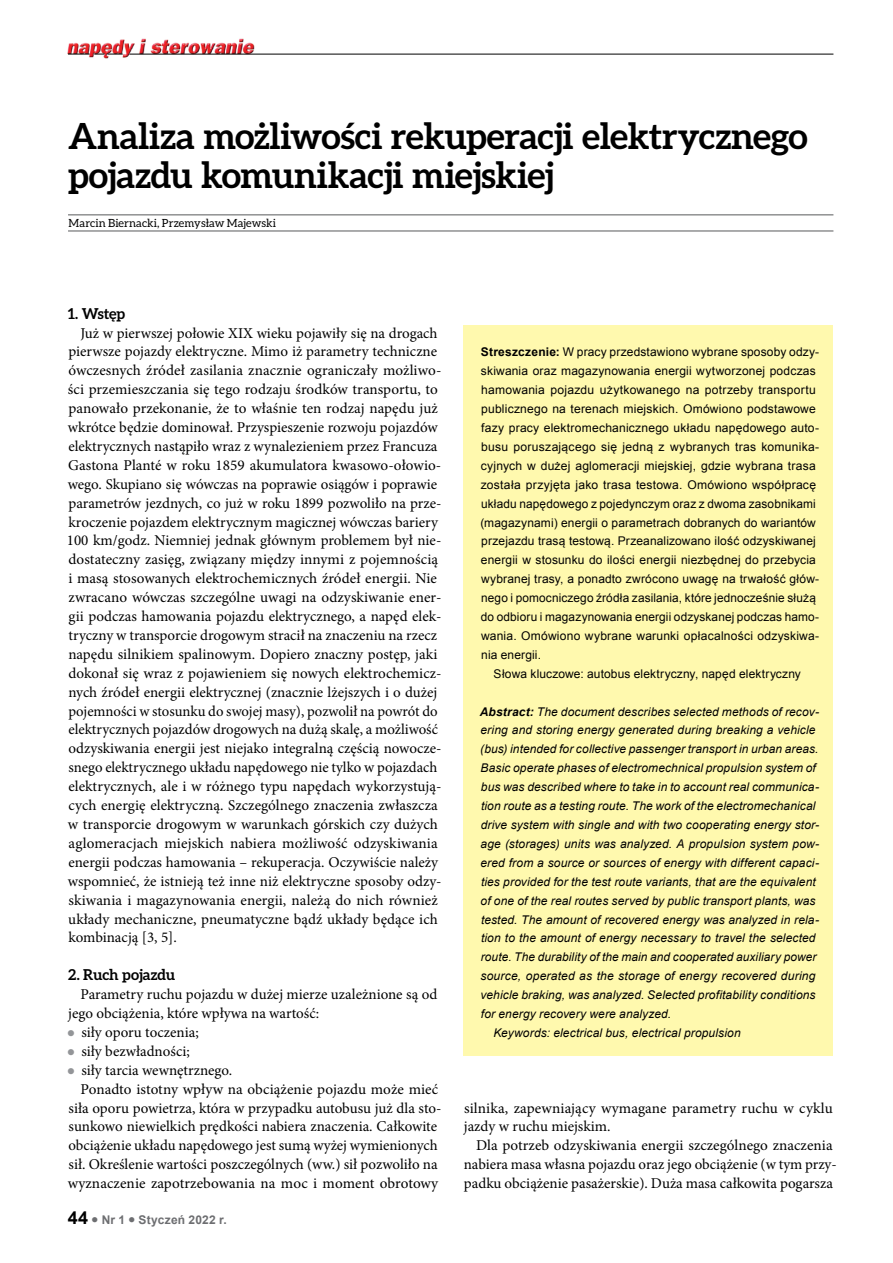
<style>
.page{position:relative;width:893px;height:1263px;background:#fff}
.page>*{position:absolute;margin:0;border:0;box-sizing:border-box;transform-origin:0 0}
.t1{font:700 36px/39px "Aleo";letter-spacing:-.01em;color:#000}
.t2{font:15px/18.9px "Minion Pro";color:#000}
.t3{font:700 15px "Aleo";letter-spacing:-.01em;color:#000}
.t4{font:italic 12px "Arial";letter-spacing:.01em;color:#000}
.t5{font:12px "Arial";letter-spacing:.015em;color:#000}
.t6{font:700 12px "Arial";letter-spacing:.015em;color:#6d6e71}
.t7{font:11.25px "Aleo";letter-spacing:.005em;color:#000}
.s1{font-size:18px;color:#000}
.s2{font-weight:700}
</style>
<div class="page">
<img style="left:67px;top:38px;width:190px;height:21px">
<hr style="left:129px;top:54px;width:704px;height:1px;background:#000">
<svg style="left:68px;top:54px;width:55px;height:1px"></svg>
<hr style="left:68px;top:215px;width:765px;height:1px;background:#58595b">
<hr style="left:68px;top:231px;width:765px;height:1px;background:#58595b">
<div style="left:463px;top:325px;width:370px;height:731px;background:#fff9ae"></div>
<h1 class="t1" style="left:68px;top:115px;width:741px">Analiza możliwości rekuperacji elektrycznego pojazdu komunikacji miejskiej</h1>
<p class="t7" style="left:69px;top:216px;width:209px">Marcin Biernacki, Przemysław Majewski</p>
<p class="t3" style="left:68px;top:305px;width:59px">1. Wstęp</p>
<p class="t2" style="left:67px;top:323px;width:376px;text-indent:14px">Już w pierwszej połowie XIX wieku pojawiły się na drogach pierwsze pojazdy elektryczne. Mimo iż parametry techniczne ówczesnych źródeł zasilania znacznie ograniczały możliwo&shy;ści przemieszczania się tego rodzaju środków transportu, to panowało przekonanie, że to właśnie ten rodzaj napędu już wkrótce będzie dominował. Przyspieszenie rozwoju pojazdów elektrycznych nastąpiło wraz z wynalezieniem przez Francuza Gastona Planté w roku 1859 akumulatora kwasowo-ołowio&shy;wego. Skupiano się wówczas na poprawie osiągów i poprawie parametrów jezdnych, co już w roku 1899 pozwoliło na prze&shy;kroczenie pojazdem elektrycznym magicznej wówczas bariery 100 km/godz. Niemniej jednak głównym problemem był nie&shy;dostateczny zasięg, związany między innymi z pojemnością i masą stosowanych elektrochemicznych źródeł energii. Nie zwracano wówczas szczególne uwagi na odzyskiwanie ener&shy;gii podczas hamowania pojazdu elektrycznego, a napęd elek&shy;tryczny w transporcie drogowym stracił na znaczeniu na rzecz napędu silnikiem spalinowym. Dopiero znaczny postęp, jaki dokonał się wraz z pojawieniem się nowych elektrochemicz&shy;nych źródeł energii elektrycznej (znacznie lżejszych i o dużej pojemności w stosunku do swojej masy), pozwolił na powrót do elektrycznych pojazdów drogowych na dużą skalę, a możliwość odzyskiwania energii jest niejako integralną częścią nowocze&shy;snego elektrycznego układu napędowego nie tylko w pojazdach elektrycznych, ale i w różnego typu napędach wykorzystują&shy;cych energię elektryczną. Szczególnego znaczenia zwłaszcza w transporcie drogowym w warunkach górskich czy dużych aglomeracjach miejskich nabiera możliwość odzyskiwania energii podczas hamowania – rekuperacja. Oczywiście należy wspomnieć, że istnieją też inne niż elektryczne sposoby odzy&shy;skiwania i magazynowania energii, należą do nich również układy mechaniczne, pneumatyczne bądź układy będące ich kombinacją [3, 5].</p>
<p class="t3" style="left:68px;top:966px;width:108px">2. Ruch pojazdu</p>
<p class="t2" style="left:81px;top:985px;width:358px">Parametry ruchu pojazdu w dużej mierze uzależnione są od</p>
<p class="t2" style="left:68px;top:1004px;width:252px">jego obciążenia, które wpływa na wartość:</p>
<p class="t2" style="left:81px;top:1023px;width:119px">siły oporu toczenia;</p>
<p class="t2" style="left:81px;top:1042px;width:110px">siły bezwładności;</p>
<p class="t2" style="left:81px;top:1060px;width:152px">siły tarcia wewnętrznego.</p>
<p class="t2" style="left:81px;top:1079px;width:359px">Ponadto istotny wpływ na obciążenie pojazdu może mieć</p>
<p class="t2" style="left:69px;top:1098px;width:374px">siła oporu powietrza, która w przypadku autobusu już dla sto-</p>
<p class="t2" style="left:69px;top:1117px;width:370px">sunkowo niewielkich prędkości nabiera znaczenia. Całkowite</p>
<p class="t2" style="left:68px;top:1136px;width:371px">obciążenie układu napędowego jest sumą wyżej wymienionych</p>
<p class="t2" style="left:69px;top:1155px;width:370px">sił. Określenie wartości poszczególnych (ww.) sił pozwoliło na</p>
<p class="t2" style="left:68px;top:1174px;width:372px">wyznaczenie zapotrzebowania na moc i moment obrotowy</p>
<p class="t6" style="left:68px;top:1212px;width:160px"><span class="s1">44</span> ● Nr 1 ● Styczeń 2022 r.</p>
<p class="t5" style="left:481px;top:344px;width:340px"><span class="s2">Streszczenie:</span> W pracy przedstawiono wybrane sposoby odzy-</p>
<p class="t5" style="left:481px;top:363px;width:336px">skiwania oraz magazynowania energii wytworzonej podczas</p>
<p class="t5" style="left:481px;top:382px;width:336px">hamowania pojazdu użytkowanego na potrzeby transportu</p>
<p class="t5" style="left:481px;top:401px;width:336px">publicznego na terenach miejskich. Omówiono podstawowe</p>
<p class="t5" style="left:481px;top:420px;width:340px">fazy pracy elektromechanicznego układu napędowego auto-</p>
<p class="t5" style="left:481px;top:439px;width:340px">busu poruszającego się jedną z wybranych tras komunika-</p>
<p class="t5" style="left:481px;top:458px;width:336px">cyjnych w dużej aglomeracji miejskiej, gdzie wybrana trasa</p>
<p class="t5" style="left:481px;top:477px;width:337px">została przyjęta jako trasa testowa. Omówiono współpracę</p>
<p class="t5" style="left:481px;top:496px;width:336px">układu napędowego z pojedynczym oraz z dwoma zasobnikami</p>
<p class="t5" style="left:481px;top:514px;width:337px">(magazynami) energii o parametrach dobranych do wariantów</p>
<p class="t5" style="left:481px;top:533px;width:336px">przejazdu trasą testową. Przeanalizowano ilość odzyskiwanej</p>
<p class="t5" style="left:481px;top:552px;width:337px">energii w stosunku do ilości energii niezbędnej do przebycia</p>
<p class="t5" style="left:481px;top:571px;width:340px">wybranej trasy, a ponadto zwrócono uwagę na trwałość głów-</p>
<p class="t5" style="left:481px;top:590px;width:336px">nego i pomocniczego źródła zasilania, które jednocześnie służą</p>
<p class="t5" style="left:481px;top:609px;width:340px">do odbioru i magazynowania energii odzyskanej podczas hamo-</p>
<p class="t5" style="left:481px;top:628px;width:340px">wania. Omówiono wybrane warunki opłacalności odzyskiwa-</p>
<p class="t5" style="left:481px;top:647px;width:61px">nia energii.</p>
<p class="t5" style="left:494px;top:666px;width:309px">Słowa kluczowe: autobus elektryczny, napęd elektryczny</p>
<p class="t4" style="left:480px;top:704px;width:341px"><span class="s2">Abstract:</span> The document describes selected methods of recov-</p>
<p class="t4" style="left:481px;top:722px;width:337px">ering and storing energy generated during breaking a vehicle</p>
<p class="t4" style="left:480px;top:741px;width:340px">(bus) intended for collective passenger transport in urban areas.</p>
<p class="t4" style="left:481px;top:760px;width:337px">Basic operate phases of electromechnical propulsion system of</p>
<p class="t4" style="left:481px;top:779px;width:340px">bus was described where to take in to account real communica-</p>
<p class="t4" style="left:481px;top:798px;width:336px">tion route as a testing route. The work of the electromechanical</p>
<p class="t4" style="left:481px;top:817px;width:340px">drive system with single and with two cooperating energy stor-</p>
<p class="t4" style="left:481px;top:836px;width:340px">age (storages) units was analyzed. A propulsion system pow-</p>
<p class="t4" style="left:480px;top:855px;width:340px">ered from a source or sources of energy with different capaci-</p>
<p class="t4" style="left:481px;top:874px;width:336px">ties provided for the test route variants, that are the equivalent</p>
<p class="t4" style="left:481px;top:893px;width:337px">of one of the real routes served by public transport plants, was</p>
<p class="t4" style="left:481px;top:911px;width:339px">tested. The amount of recovered energy was analyzed in rela-</p>
<p class="t4" style="left:481px;top:930px;width:336px">tion to the amount of energy necessary to travel the selected</p>
<p class="t4" style="left:481px;top:949px;width:337px">route. The durability of the main and cooperated auxiliary power</p>
<p class="t4" style="left:480px;top:968px;width:337px">source, operated as the storage of energy recovered during</p>
<p class="t4" style="left:481px;top:987px;width:337px">vehicle braking, was analyzed. Selected profitability conditions</p>
<p class="t4" style="left:481px;top:1006px;width:192px">for energy recovery were analyzed.</p>
<p class="t4" style="left:493px;top:1025px;width:249px">Keywords: electrical bus, electrical propulsion</p>
<p class="t2" style="left:464px;top:1098px;width:370px">silnika, zapewniający wymagane parametry ruchu w cyklu jazdy w ruchu miejskim.</p>
<p class="t2" style="left:464px;top:1136px;width:374px;text-align:center">Dla potrzeb odzyskiwania energii szczególnego znaczenia nabiera masa własna pojazdu oraz jego obciążenie (w tym przy&shy;padku obciążenie pasażerskie). Duża masa całkowita pogarsza</p>
</div>
